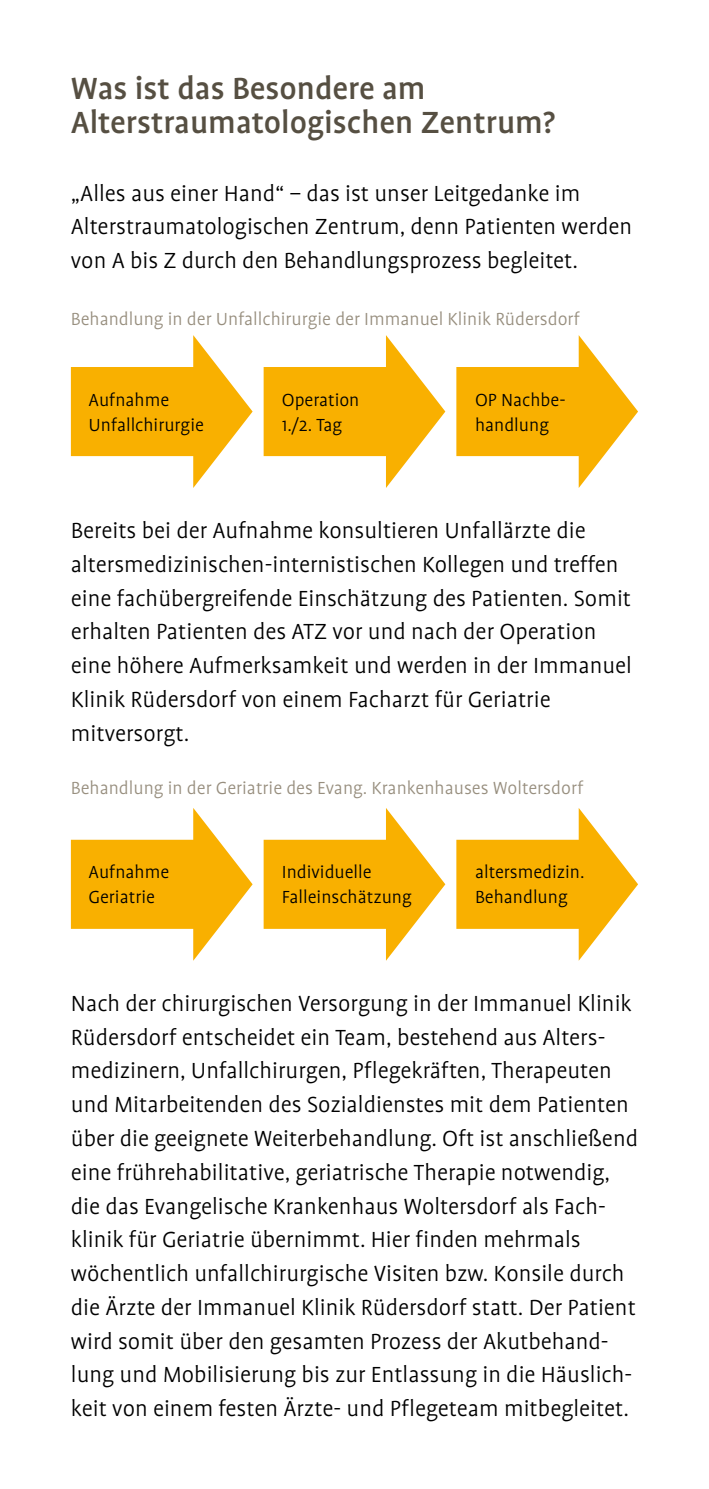
<style>
.page{position:relative;width:709px;height:1489px;background:#fff}
.page>*{position:absolute;margin:0;border:0;box-sizing:border-box;transform-origin:0 0}
.t1{font:500 35px/33.8px "Profile OT";color:#564f42}
.t2{font:300 25px/33.8px "Profile OT";color:#000}
.t3{font:300 20px/25px "Profile OT";color:#000}
.t4{font:300 20px "Profile OT";color:#978e7e}
</style>
<div class="page">
<svg style="left:71px;top:335px;width:182px;height:153px"></svg>
<svg style="left:264px;top:335px;width:181px;height:153px"></svg>
<svg style="left:456px;top:335px;width:182px;height:153px"></svg>
<svg style="left:71px;top:808px;width:182px;height:152px"></svg>
<svg style="left:264px;top:808px;width:181px;height:152px"></svg>
<svg style="left:456px;top:808px;width:182px;height:152px"></svg>
<p class="t1" style="left:71px;top:72px;width:486px">Was ist das Besondere am<br>Alterstraumatologischen Zentrum?</p>
<p class="t2" style="left:71px;top:176px;width:563px">„Alles aus einer Hand“ – das ist unser Leitgedanke im<br>Alterstraumatologischen Zentrum, denn Patienten werden von A bis Z durch den Behandlungsprozess begleitet.</p>
<p class="t4" style="left:71px;top:307px;width:510px">Behandlung in der Unfallchirurgie der Immanuel Klinik Rüdersdorf</p>
<p class="t3" style="left:89px;top:387px;width:117px">Aufnahme<br>Unfallchirurgie</p>
<p class="t3" style="left:282px;top:387px;width:79px">Operation<br>1./2. Tag</p>
<p class="t3" style="left:475px;top:387px;width:92px">OP Nachbe&shy;handlung</p>
<p class="t2" style="left:71px;top:514px;width:562px">Bereits bei der Aufnahme konsultieren Unfallärzte die altersmedizinischen-internistischen Kollegen und treffen eine fachübergreifende Einschätzung des Patienten. Somit erhalten Patienten des ATZ vor und nach der Operation eine höhere Aufmerksamkeit und werden in der Immanuel Klinik Rüdersdorf von einem Facharzt für Geriatrie mitversorgt.</p>
<p class="t4" style="left:71px;top:776px;width:514px">Behandlung in der Geriatrie des Evang. Krankenhauses Woltersdorf</p>
<p class="t3" style="left:89px;top:860px;width:82px">Aufnahme<br>Geriatrie</p>
<p class="t3" style="left:282px;top:860px;width:131px">Individuelle<br>Falleinschätzung</p>
<p class="t3" style="left:475px;top:860px;width:111px">altersmedizin.<br>Behandlung</p>
<p class="t2" style="left:71px;top:986px;width:568px">Nach der chirurgischen Versorgung in der Immanuel Klinik Rüdersdorf entscheidet ein Team, bestehend aus Alters&shy;medizinern, Unfallchirurgen, Pflegekräften, Therapeuten und Mitarbeitenden des Sozialdienstes mit dem Patienten über die geeignete Weiterbehandlung. Oft ist anschließend eine frührehabilitative, geriatrische Therapie notwendig, die das Evangelische Krankenhaus Woltersdorf als Fach&shy;klinik für Geriatrie übernimmt. Hier finden mehrmals wöchentlich unfallchirurgische Visiten bzw. Konsile durch die Ärzte der Immanuel Klinik Rüdersdorf statt. Der Patient wird somit über den gesamten Prozess der Akutbehand&shy;lung und Mobilisierung bis zur Entlassung in die Häuslich&shy;keit von einem festen Ärzte- und Pflegeteam mitbegleitet.</p>
</div>
